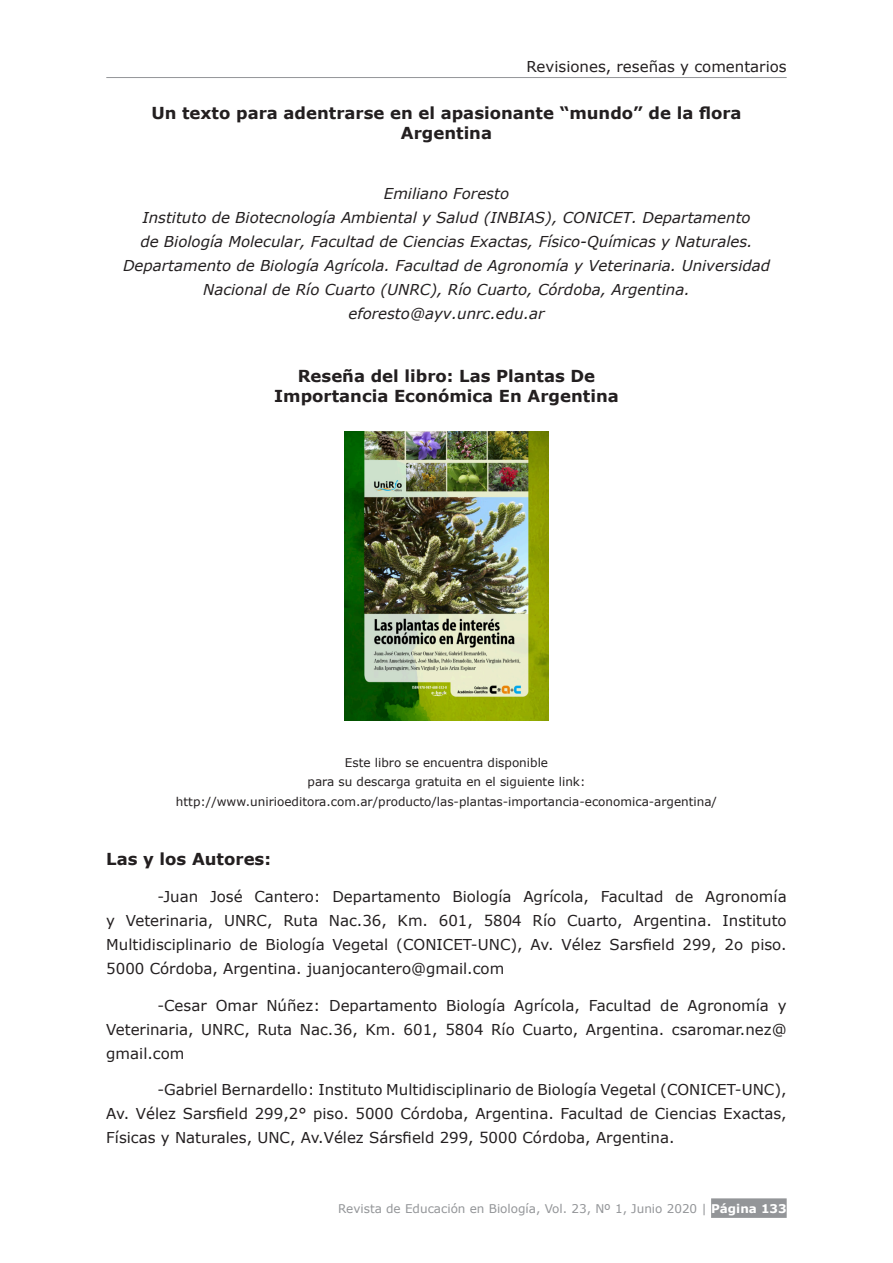
<style>
.page{position:relative;width:893px;height:1263px;background:#fff}
.page>*{position:absolute;margin:0;border:0;box-sizing:border-box;transform-origin:0 0}
.titulo_interior_revi{font:700 16.5px/19.8px "Verdana";color:#231f20;text-align:center}
.Titulo{font:700 16.5px "Verdana";color:#231f20}
.Base{font:15px/24px "Verdana";color:#231f20;text-align:justify}
.Autor_Interior_Revis{font:italic 15px/24px "Verdana";color:#231f20;text-align:center}
.Notas_al_pie{font:12px "Verdana";color:#231f20}
.t1{font:12px "Verdana";color:#939598}
.s1{font-weight:700;color:#fff}
</style>
<div class="page">
<div style="left:711px;top:1198px;width:76px;height:20px;background:#939598"></div>
<hr style="left:106px;top:77px;width:681px;height:1px;background:#939598">
<img style="left:345px;top:432px;width:203px;height:289px">
<p class="Base" style="left:526px;top:55px;width:262px">Revisiones, reseñas y comentarios</p>
<p class="titulo_interior_revi" style="left:151px;top:103px;width:592px">Un texto para adentrarse en el apasionante “mundo” de la flora<br>Argentina</p>
<p class="Autor_Interior_Revis" style="left:384px;top:181px;width:127px">Emiliano Foresto</p>
<p class="Autor_Interior_Revis" style="left:123px;top:205px;width:649px">Instituto de Biotecnología Ambiental y Salud (INBIAS), CONICET. Departamento<br>de Biología Molecular, Facultad de Ciencias Exactas, Físico-Químicas y Naturales.<br>Departamento de Biología Agrícola. Facultad de Agronomía y Veterinaria. Universidad Nacional de Río Cuarto (UNRC), Río Cuarto, Córdoba, Argentina.</p>
<p class="Autor_Interior_Revis" style="left:348px;top:301px;width:198px">eforesto@ayv.unrc.edu.ar</p>
<p class="titulo_interior_revi" style="left:298px;top:367px;width:299px">Reseña del libro: Las Plantas De</p>
<p class="titulo_interior_revi" style="left:274px;top:386px;width:346px">Importancia Económica En Argentina</p>
<p class="Notas_al_pie" style="left:345px;top:755px;width:205px">Este libro se encuentra disponible</p>
<p class="Notas_al_pie" style="left:308px;top:774px;width:279px">para su descarga gratuita en el siguiente link:</p>
<p class="Notas_al_pie" style="left:176px;top:794px;width:543px">http://www.unirioeditora.com.ar/producto/las-plantas-importancia-economica-argentina/</p>
<p class="Titulo" style="left:106px;top:848px;width:166px">Las y los Autores:</p>
<p class="Base" style="left:106px;top:885px;width:682px;text-indent:51px">-Juan José Cantero: Departamento Biología Agrícola, Facultad de Agronomía y Veterinaria, UNRC, Ruta Nac.36, Km. 601, 5804 Río Cuarto, Argentina. Instituto Multidisciplinario de Biología Vegetal (CONICET-UNC), Av. Vélez Sarsfield 299, 2o piso.<br>5000 Córdoba, Argentina. juanjocantero@gmail.com</p>
<p class="Base" style="left:106px;top:993px;width:682px;text-indent:51px">-Cesar Omar Núñez: Departamento Biología Agrícola, Facultad de Agronomía y Veterinaria, UNRC, Ruta Nac.36, Km. 601, 5804 Río Cuarto, Argentina. csaromar.nez@ gmail.com</p>
<p class="Base" style="left:106px;top:1078px;width:682px;text-indent:51px">-Gabriel Bernardello: Instituto Multidisciplinario de Biología Vegetal (CONICET-UNC), Av. Vélez Sarsfield 299,2° piso. 5000 Córdoba, Argentina. Facultad de Ciencias Exactas, Físicas y Naturales, UNC, Av.Vélez Sársfield 299, 5000 Córdoba, Argentina.</p>
<p class="t1" style="left:338px;top:1200px;width:450px">Revista de Educación en Biología, Vol. 23, Nº 1, Junio 2020 | <span class="s1">Página 133</span></p>
</div>
